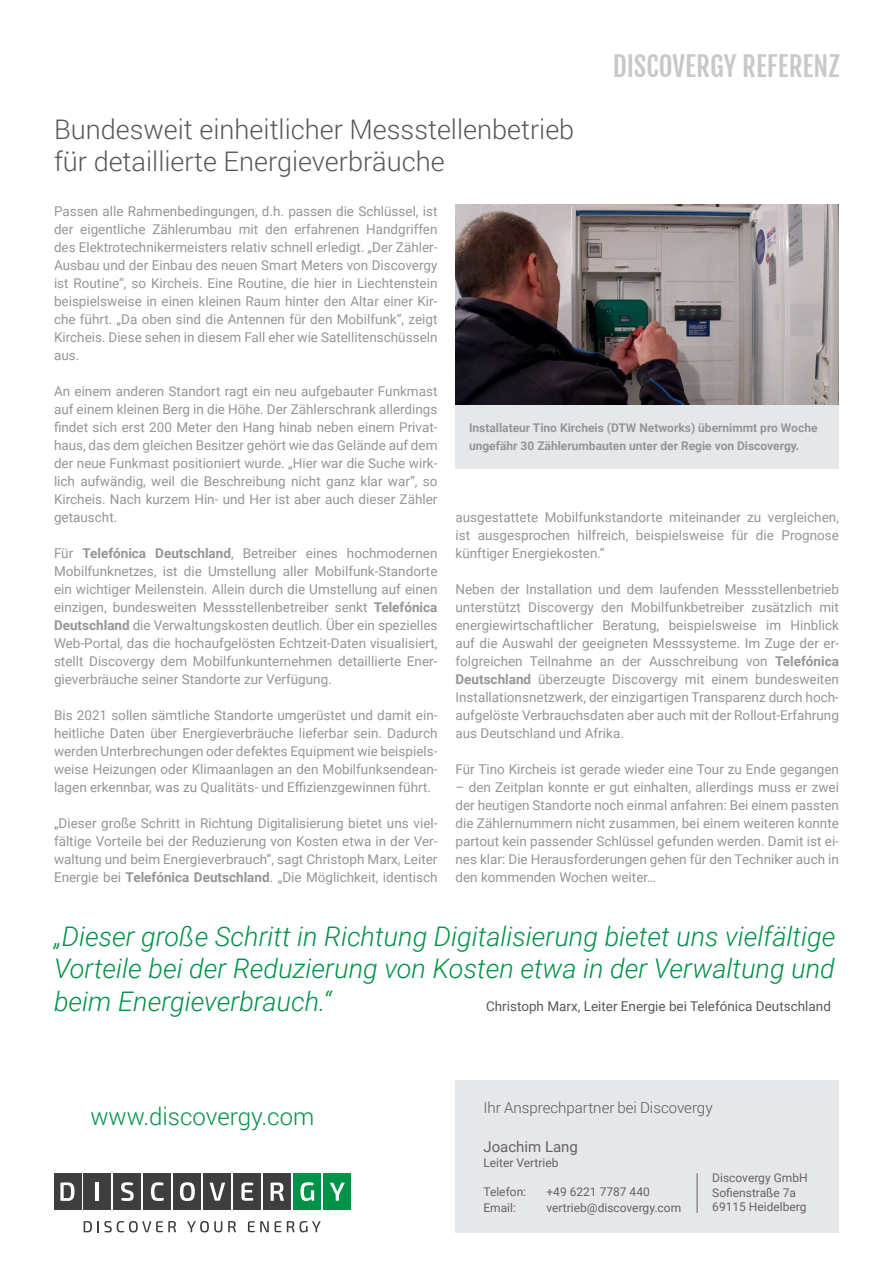
<style>
.page{position:relative;width:893px;height:1263px;background:#fff}
.page>*{position:absolute;margin:0;border:0;box-sizing:border-box;transform-origin:0 0}
.t1{font:italic 300 27px/32.4px "Roboto";color:#009247;text-align:justify}
.t2{font:300 27px/32.4px "Roboto";color:#57585a}
.t3{font:27px "Fjalla One";color:#c7c8ca}
.t4{font:300 24px "Roboto";color:#009247}
.t5{font:300 15px "Roboto";color:#57585a}
.t6{font:15px "Roboto";color:#636366}
.t7{font:13.5px/18px "Roboto";color:#939598;text-align:justify}
.t8{font:13.5px "Roboto";color:#57585a}
.t9{font:12px/14.4px "Roboto";color:#636366}
.t10{font:700 12px/18px "Roboto";color:#939598}
.s1{font-weight:700}
</style>
<div class="page">
<div style="left:455px;top:395px;width:384px;height:74px;background:#e6e7e9"></div>
<img style="left:455px;top:205px;width:384px;height:200px">
<div style="left:54px;top:1173px;width:27px;height:37px;background:#3e3e3f"></div>
<svg style="left:60px;top:1182px;width:15px;height:19px"></svg>
<div style="left:84px;top:1173px;width:27px;height:37px;background:#3e3e3f"></div>
<hr style="left:96px;top:1183px;width:3px;height:18px;background:#fff">
<div style="left:114px;top:1173px;width:27px;height:37px;background:#3e3e3f"></div>
<svg style="left:121px;top:1182px;width:13px;height:19px"></svg>
<div style="left:144px;top:1173px;width:27px;height:37px;background:#3e3e3f"></div>
<svg style="left:151px;top:1182px;width:13px;height:19px"></svg>
<div style="left:234px;top:1173px;width:27px;height:37px;background:#3e3e3f"></div>
<svg style="left:241px;top:1182px;width:12px;height:19px"></svg>
<div style="left:264px;top:1173px;width:27px;height:37px;background:#3e3e3f"></div>
<svg style="left:271px;top:1182px;width:13px;height:19px"></svg>
<div style="left:294px;top:1173px;width:27px;height:37px;background:#009247"></div>
<svg style="left:300px;top:1182px;width:14px;height:19px"></svg>
<div style="left:324px;top:1173px;width:27px;height:37px;background:#009247"></div>
<svg style="left:330px;top:1183px;width:15px;height:18px"></svg>
<div style="left:174px;top:1173px;width:27px;height:37px;background:#3e3e3f"></div>
<svg style="left:180px;top:1182px;width:15px;height:19px"></svg>
<div style="left:204px;top:1173px;width:27px;height:37px;background:#3e3e3f"></div>
<svg style="left:210px;top:1183px;width:15px;height:18px"></svg>
<svg style="left:84px;top:1221px;width:92px;height:11px"></svg>
<svg style="left:187px;top:1221px;width:35px;height:11px"></svg>
<svg style="left:228px;top:1221px;width:8px;height:11px"></svg>
<svg style="left:248px;top:1221px;width:21px;height:11px"></svg>
<svg style="left:275px;top:1221px;width:6px;height:11px"></svg>
<svg style="left:287px;top:1221px;width:34px;height:11px"></svg>
<div style="left:455px;top:1080px;width:384px;height:152px;background:#e6e7e9"></div>
<hr style="left:697px;top:1173px;width:1px;height:40px;background:#636366">
<h1 class="t2" style="left:54px;top:112px;width:522px">Bundesweit einheitlicher Messstellenbetrieb für detaillierte Energieverbräuche</h1>
<h1 class="t3" style="left:613px;top:50px;width:229px">DISCOVERGY REFERENZ</h1>
<p class="t7" style="left:54px;top:202px;width:385px">Passen alle Rahmenbedingungen, d.h. passen die Schlüssel, ist der eigentliche Zählerumbau mit den erfahrenen Handgriffen des Elektrotechnikermeisters relativ schnell erledigt. „Der Zähler-Ausbau und der Einbau des neuen Smart Meters von Discovergy ist Routine“, so Kircheis. Eine Routine, die hier in Liechtenstein beispielsweise in einen kleinen Raum hinter den Altar einer Kir&shy;che führt. „Da oben sind die Antennen für den Mobilfunk“, zeigt Kircheis. Diese sehen in diesem Fall eher wie Satellitenschüsseln aus.</p>
<p class="t7" style="left:54px;top:382px;width:385px">An einem anderen Standort ragt ein neu aufgebauter Funkmast auf einem kleinen Berg in die Höhe. Der Zählerschrank allerdings findet sich erst 200 Meter den Hang hinab neben einem Privat&shy;haus, das dem gleichen Besitzer gehört wie das Gelände auf dem der neue Funkmast positioniert wurde. „Hier war die Suche wirk&shy;lich aufwändig, weil die Beschreibung nicht ganz klar war“, so Kircheis. Nach kurzem Hin- und Her ist aber auch dieser Zähler getauscht.</p>
<p class="t7" style="left:54px;top:544px;width:385px">Für <span class="s1">Telefónica Deutschland</span>, Betreiber eines hochmodernen Mobilfunknetzes, ist die Umstellung aller Mobilfunk-Standorte ein wichtiger Meilenstein. Allein durch die Umstellung auf einen einzigen, bundesweiten Messstellenbetreiber senkt <span class="s1">Telefónica Deutschland</span> die Verwaltungskosten deutlich. Über ein spezielles Web-Portal, das die hochaufgelösten Echtzeit-Daten visualisiert, stellt Discovergy dem Mobilfunkunternehmen detaillierte Ener&shy;gieverbräuche seiner Standorte zur Verfügung.</p>
<p class="t7" style="left:54px;top:706px;width:385px">Bis 2021 sollen sämtliche Standorte umgerüstet und damit ein&shy;heitliche Daten über Energieverbräuche lieferbar sein. Dadurch werden Unterbrechungen oder defektes Equipment wie beispiels&shy;weise Heizungen oder Klimaanlagen an den Mobilfunksendean&shy;lagen erkennbar, was zu Qualitäts- und Effizienzgewinnen führt.</p>
<p class="t7" style="left:54px;top:814px;width:385px">„Dieser große Schritt in Richtung Digitalisierung bietet uns viel&shy;fältige Vorteile bei der Reduzierung von Kosten etwa in der Ver&shy;waltung und beim Energieverbrauch“, sagt Christoph Marx, Leiter Energie bei <span class="s1">Telefónica Deutschland</span>. „Die Möglichkeit, identisch</p>
<p class="t10" style="left:469px;top:418px;width:350px">Installateur Tino Kircheis (DTW Networks) übernimmt pro Woche ungefähr 30 Zählerumbauten unter der Regie von Discovergy.</p>
<p class="t7" style="left:455px;top:508px;width:385px">ausgestattete Mobilfunkstandorte miteinander zu vergleichen, ist ausgesprochen hilfreich, beispielsweise für die Prognose künftiger Energiekosten.“</p>
<p class="t7" style="left:455px;top:580px;width:385px">Neben der Installation und dem laufenden Messstellenbetrieb unterstützt Discovergy den Mobilfunkbetreiber zusätzlich mit energiewirtschaftlicher Beratung, beispielsweise im Hinblick auf die Auswahl der geeigneten Messsysteme. Im Zuge der er&shy;folgreichen Teilnahme an der Ausschreibung von <span class="s1">Telefónica Deutschland</span> überzeugte Discovergy mit einem bundesweiten Installationsnetzwerk, der einzigartigen Transparenz durch hoch&shy;aufgelöste Verbrauchsdaten aber auch mit der Rollout-Erfahrung aus Deutschland und Afrika.</p>
<p class="t7" style="left:455px;top:760px;width:385px">Für Tino Kircheis ist gerade wieder eine Tour zu Ende gegangen</p>
<p class="t7" style="left:455px;top:778px;width:385px">– den Zeitplan konnte er gut einhalten, allerdings muss er zwei der heutigen Standorte noch einmal anfahren: Bei einem passten die Zählernummern nicht zusammen, bei einem weiteren konnte partout kein passender Schlüssel gefunden werden. Damit ist ei&shy;nes klar: Die Herausforderungen gehen für den Techniker auch in den kommenden Wochen weiter…</p>
<h1 class="t1" style="left:54px;top:919px;width:783px">„Dieser große Schritt in Richtung Digitalisierung bietet uns vielfältige Vorteile bei der Reduzierung von Kosten etwa in der Verwaltung und beim Energieverbrauch.“</h1>
<p class="t8" style="left:486px;top:996px;width:346px">Christoph Marx, Leiter Energie bei Telefónica Deutschland</p>
<h2 class="t4" style="left:90px;top:1099px;width:225px">www.discovergy.com</h2>
<p class="t5" style="left:483px;top:1097px;width:231px">Ihr Ansprechpartner bei Discovergy</p>
<p class="t6" style="left:483px;top:1136px;width:96px">Joachim Lang</p>
<p class="t9" style="left:483px;top:1155px;width:77px">Leiter Vertrieb</p>
<p class="t9" style="left:483px;top:1183px;width:44px">Telefon:</p>
<p class="t9" style="left:546px;top:1183px;width:105px">+49 6221 7787 440</p>
<p class="t9" style="left:483px;top:1200px;width:34px">Email:</p>
<p class="t9" style="left:546px;top:1200px;width:136px">vertrieb@discovergy.com</p>
<p class="t9" style="left:712px;top:1170px;width:97px">Discovergy GmbH<br>Sofienstraße 7a<br>69115 Heidelberg</p>
</div>
